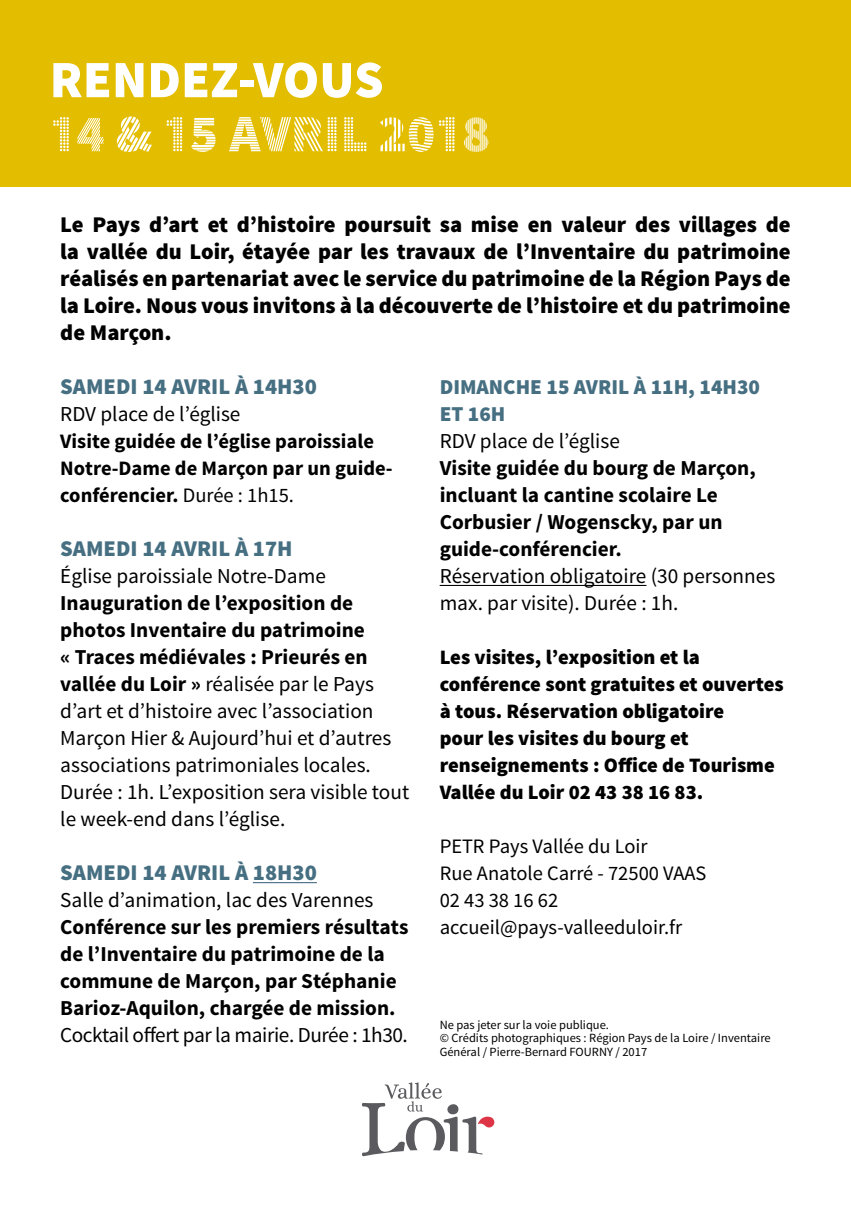
<style>
.page{position:relative;width:851px;height:1205px;background:#fff}
.page>*{position:absolute;margin:0;border:0;box-sizing:border-box;transform-origin:0 0}
.t1{font:52.5px "Source Sans Pro DISPLAY";color:#fff}
.t2{font:900 52.5px "Source Sans Pro";color:#fff}
.t3{font:900 22.5px/27px "Source Sans Pro";color:#000;text-align:justify}
.t4{font:900 22.5px "Source Sans Pro";color:#466f82}
.t5{font:21.25px/27px "Source Sans Pro";color:#000}
.t6{font:700 21.25px/27px "Source Sans Pro";color:#000}
.t7{font:21.25px "Source Sans Pro";letter-spacing:-.02em;color:#000}
.t8{font:900 21.25px/27px "Source Sans Pro";color:#466f82}
.t9{font:900 20.5px/27px "Source Sans Pro";color:#000}
.t10{font:700 20.5px/27px "Source Sans Pro";color:#000}
.t11{font:20.5px/27px "Source Sans Pro";color:#000}
.t12{font:12.5px/13.5px "Source Sans Pro";color:#000}
.s1{font-weight:400}
.s2{font-weight:700}
</style>
<div class="page">
<div style="left:0;top:0;width:850px;height:187px;background:#e3bd00"></div>
<hr style="left:253px;top:882px;width:64px;height:1px;background:#466f82">
<hr style="left:439px;top:585px;width:207px;height:1px;background:#000">
<svg style="left:362px;top:1082px;width:132px;height:74px"></svg>
<h1 class="t2" style="left:50px;top:46px;width:335px">RENDEZ-VOUS</h1>
<h1 class="t1" style="left:50px;top:107px;width:442px">14 &amp; 15 AVRIL 2018</h1>
<p class="t3" style="left:60px;top:212px;width:732px">Le Pays d’art et d’histoire poursuit sa mise en valeur des villages de la vallée du Loir, étayée par les travaux de l’Inventaire du patrimoine réalisés en partenariat avec le service du patrimoine de la Région Pays de la Loire. Nous vous invitons à la découverte de l’histoire et du patrimoine de Marçon.</p>
<p class="t4" style="left:60px;top:372px;width:258px">SAMEDI 14 AVRIL À 14H30</p>
<p class="t5" style="left:60px;top:401px;width:182px">RDV place de l’église</p>
<p class="t10" style="left:60px;top:429px;width:334px">Visite guidée de l’église paroissiale<br>Notre-Dame de Marçon par un guide&shy;conférencier. <span class="s1">Durée : 1h15.</span></p>
<p class="t4" style="left:60px;top:534px;width:234px">SAMEDI 14 AVRIL À 17H</p>
<p class="t5" style="left:60px;top:563px;width:267px">Église paroissiale Notre-Dame</p>
<p class="t5" style="left:60px;top:590px;width:350px"><span class="s2">Inauguration de l’exposition de photos Inventaire du patrimoine<br>« Traces médiévales : Prieurés en vallée du Loir »</span> réalisée par le Pays d’art et d’histoire avec l’association Marçon Hier &amp; Aujourd’hui et d’autres associations patrimoniales locales.<br>Durée : 1h. L’exposition sera visible tout le week-end dans l’église.</p>
<p class="t4" style="left:60px;top:858px;width:258px">SAMEDI 14 AVRIL À 18H30</p>
<p class="t5" style="left:60px;top:887px;width:314px">Salle d’animation, lac des Varennes</p>
<p class="t6" style="left:60px;top:914px;width:349px">Conférence sur les premiers résultats de l’Inventaire du patrimoine de la commune de Marçon, par Stéphanie Barioz-Aquilon, chargée de mission.</p>
<p class="t7" style="left:60px;top:1022px;width:349px">Cocktail offert par la mairie. Durée : 1h30.</p>
<p class="t8" style="left:439px;top:375px;width:322px">DIMANCHE 15 AVRIL À 11H, 14H30<br>ET 16H</p>
<p class="t5" style="left:439px;top:428px;width:182px">RDV place de l’église</p>
<p class="t6" style="left:439px;top:455px;width:317px">Visite guidée du bourg de Marçon, incluant la cantine scolaire Le<br>Corbusier / Wogenscky, par un guide-conférencier.</p>
<p class="t5" style="left:439px;top:563px;width:337px">Réservation obligatoire (30 personnes max. par visite). Durée : 1h.</p>
<p class="t9" style="left:439px;top:645px;width:345px">Les visites, l’exposition et la conférence sont gratuites et ouvertes à tous. Réservation obligatoire<br>pour les visites du bourg et renseignements : Office de Tourisme<br>Vallée du Loir 02 43 38 16 83.</p>
<p class="t11" style="left:439px;top:833px;width:268px">PETR Pays Vallée du Loir<br>Rue Anatole Carré - 72500 VAAS<br>02 43 38 16 62 accueil@pays-valleeduloir.fr</p>
<p class="t12" style="left:439px;top:1018px;width:332px">Ne pas jeter sur la voie publique.<br>© Crédits photographiques : Région Pays de la Loire / Inventaire<br>Général / Pierre-Bernard FOURNY / 2017</p>
</div>
